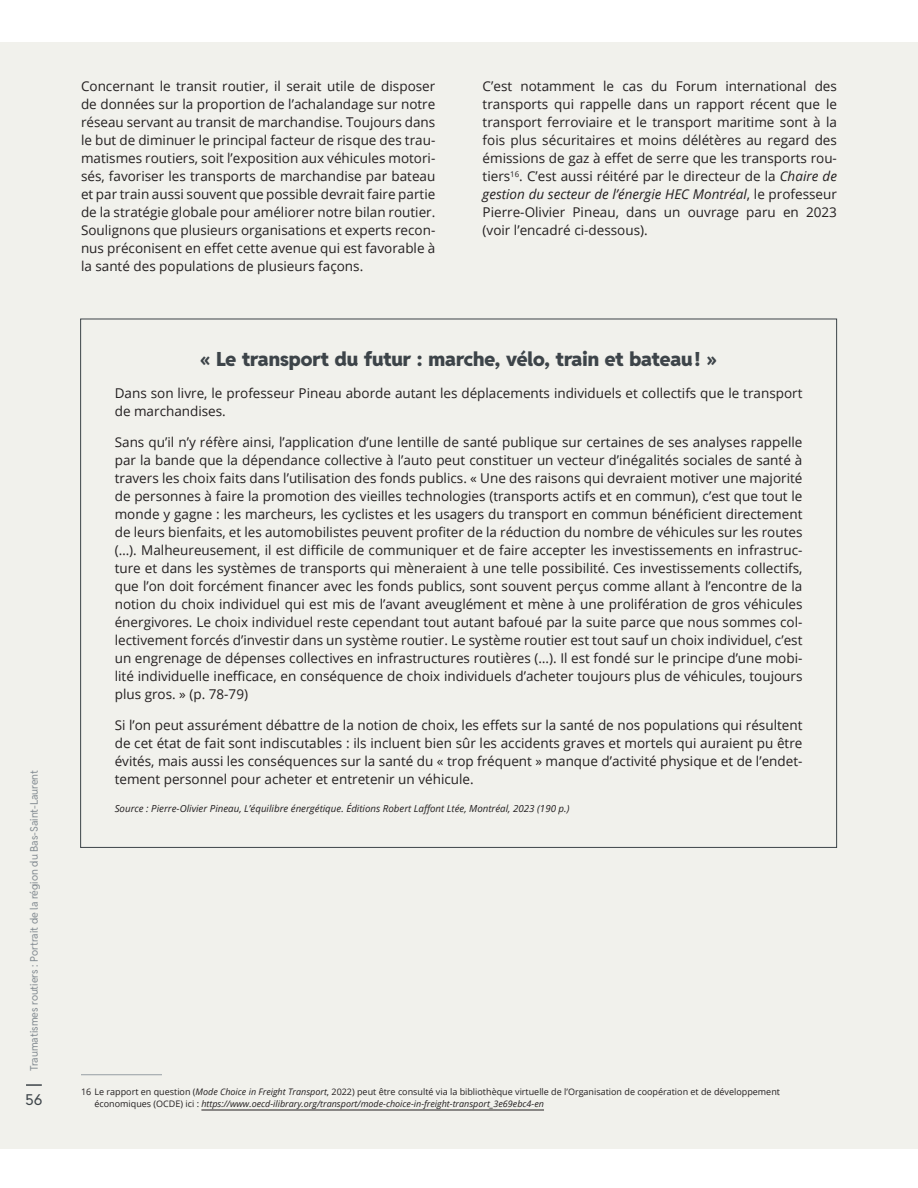
<style>
.page{position:relative;width:918px;height:1188px;background:#fff}
.page>*{position:absolute;margin:0;border:0;box-sizing:border-box;transform-origin:0 0}
.t1{font:900 19.5px "Reddit Sans";letter-spacing:-.005em;color:#3d4449}
.t2{font:15px "Reddit Sans";color:#3d4449}
.t3{font:13.5px/18px "Open Sans";color:#231f20;text-align:justify}
.t4{font:10.5px "Reddit Sans";color:#858d93}
.t5{font:italic 9.75px "Open Sans";color:#231f20}
.t6{font:9px/12px "Open Sans";color:#231f20}
.s1{font-style:italic}
</style>
<div class="page">
<div style="left:0;top:42px;width:918px;height:1107px;background:#f1f1ec"></div>
<hr style="left:81px;top:1074px;width:81px;height:1px;background:#969ea4">
<hr style="left:201px;top:1110px;width:343px;height:1px;background:#231f20">
<svg style="left:26px;top:1084px;width:16px;height:2px"></svg>
<p class="t4" style="left:26px;top:1071px;width:303px;rotate:-90deg">Traumatismes routiers : Portrait de la région du Bas-Saint-Laurent</p>
<p class="t2" style="left:25px;top:1088px;width:19px">56</p>
<p class="t3" style="left:81px;top:77px;width:356px">Concernant le transit routier, il serait utile de disposer de données sur la proportion de l’achalandage sur notre réseau servant au transit de marchandise. Toujours dans le but de diminuer le principal facteur de risque des trau&shy;matismes routiers, soit l’exposition aux véhicules motori&shy;sés, favoriser les transports de marchandise par bateau et par train aussi souvent que possible devrait faire partie de la stratégie globale pour améliorer notre bilan routier.<br>Soulignons que plusieurs organisations et experts recon&shy;nus préconisent en effet cette avenue qui est favorable à la santé des populations de plusieurs façons.</p>
<p class="t3" style="left:483px;top:77px;width:356px">C’est notamment le cas du Forum international des transports qui rappelle dans un rapport récent que le transport ferroviaire et le transport maritime sont à la fois plus sécuritaires et moins délétères au regard des émissions de gaz à effet de serre que les transports rou&shy;tiers<sup>16</sup>. C’est aussi réitéré par le directeur de la <span class="s1">Chaire de gestion du secteur de l’énergie HEC Montréal</span>, le professeur Pierre-Olivier Pineau, dans un ouvrage paru en 2023 (voir l’encadré ci-dessous).</p>
<h1 class="t1" style="left:200px;top:342px;width:518px">« Le transport du futur : marche, vélo, train et bateau ! »</h1>
<p class="t3" style="left:115px;top:383px;width:689px">Dans son livre, le professeur Pineau aborde autant les déplacements individuels et collectifs que le transport de marchandises.</p>
<p class="t3" style="left:115px;top:433px;width:689px">Sans qu’il n’y réfère ainsi, l’application d’une lentille de santé publique sur certaines de ses analyses rappelle par la bande que la dépendance collective à l’auto peut constituer un vecteur d’inégalités sociales de santé à travers les choix faits dans l’utilisation des fonds publics. « Une des raisons qui devraient motiver une majorité de personnes à faire la promotion des vieilles technologies (transports actifs et en commun), c’est que tout le monde y gagne : les marcheurs, les cyclistes et les usagers du transport en commun bénéficient directement de leurs bienfaits, et les automobilistes peuvent profiter de la réduction du nombre de véhicules sur les routes (…). Malheureusement, il est difficile de communiquer et de faire accepter les investissements en infrastruc&shy;ture et dans les systèmes de transports qui mèneraient à une telle possibilité. Ces investissements collectifs, que l’on doit forcément financer avec les fonds publics, sont souvent perçus comme allant à l’encontre de la notion du choix individuel qui est mis de l’avant aveuglément et mène à une prolifération de gros véhicules énergivores. Le choix individuel reste cependant tout autant bafoué par la suite parce que nous sommes col&shy;lectivement forcés d’investir dans un système routier. Le système routier est tout sauf un choix individuel, c’est un engrenage de dépenses collectives en infrastructures routières (…). Il est fondé sur le principe d’une mobi&shy;lité individuelle inefficace, en conséquence de choix individuels d’acheter toujours plus de véhicules, toujours plus gros. » (p. 78-79)</p>
<p class="t3" style="left:115px;top:716px;width:689px">Si l’on peut assurément débattre de la notion de choix, les effets sur la santé de nos populations qui résultent de cet état de fait sont indiscutables : ils incluent bien sûr les accidents graves et mortels qui auraient pu être évités, mais aussi les conséquences sur la santé du « trop fréquent » manque d’activité physique et de l’endet&shy;tement personnel pour acheter et entretenir un véhicule.</p>
<p class="t5" style="left:115px;top:801px;width:456px">Source : Pierre-Olivier Pineau, L’équilibre énergétique. Éditions Robert Laffont Ltée, Montréal, 2023 (190 p.)</p>
<p class="t6" style="left:94px;top:1086px;width:687px;text-indent:-13px">16 Le rapport en question (<span class="s1">Mode Choice in Freight Transport</span>, 2022) peut être consulté via la bibliothèque virtuelle de l’Organisation de coopération et de développement économiques (OCDE) ici : <span class="s1">https://www.oecd-ilibrary.org/transport/mode-choice-in-freight-transport_3e69ebc4-en</span></p>
</div>
